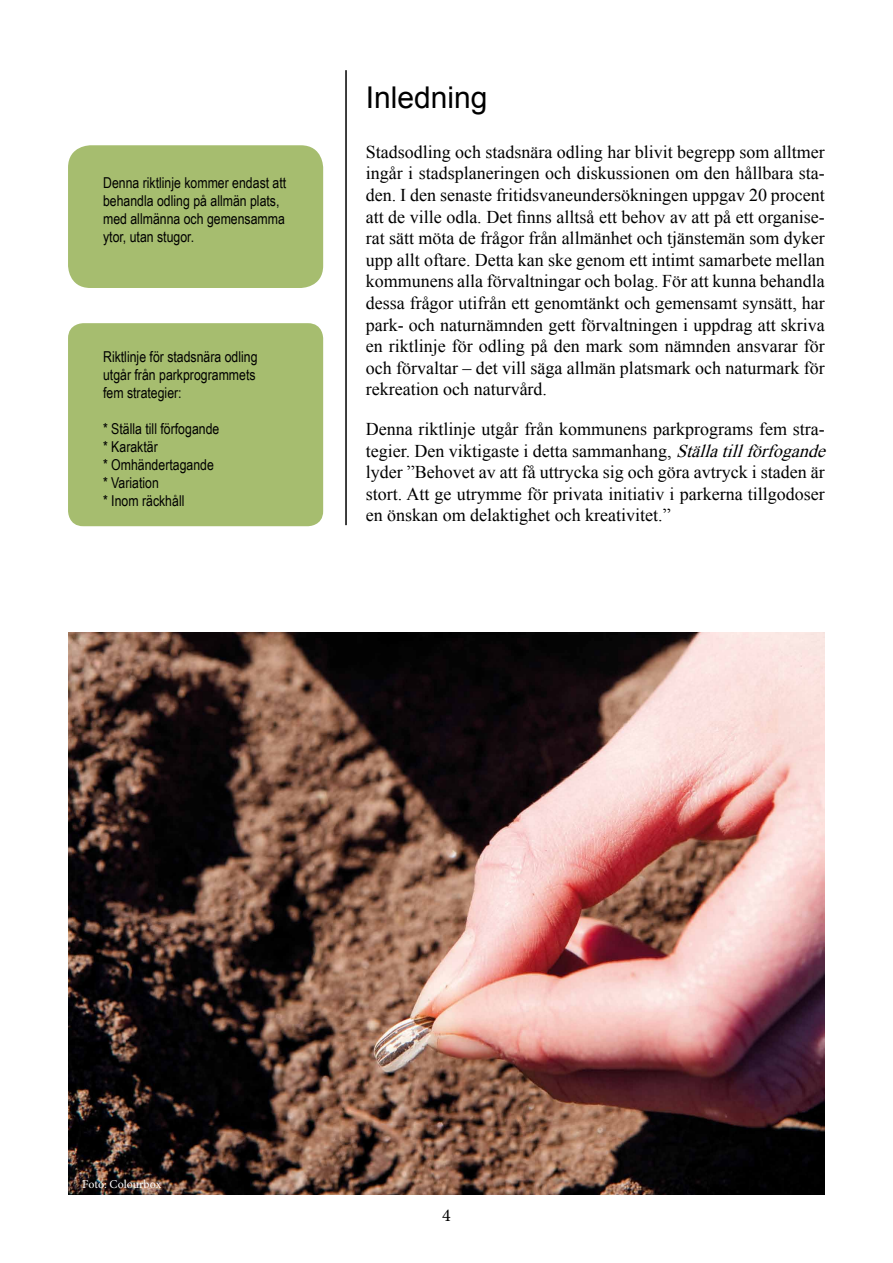
<style>
.page{position:relative;width:893px;height:1263px;background:#fff}
.page>*{position:absolute;margin:0;border:0;box-sizing:border-box;transform-origin:0 0}
.t1{font:30px "Arial";color:#000}
.t2{font:18px/21.6px "Times New Roman";color:#000;text-align:justify}
.t3{font:18px "Minion Pro";color:#000}
.t4{font:15px/18px "Arial Narrow";color:#000}
.t5{font:12px "Minion Pro";letter-spacing:-.005em;color:#fff}
.s1{font-style:italic}
</style>
<div class="page">
<div style="left:68px;top:145px;width:255px;height:143px;background:#a6bd6f;border-radius:22px"></div>
<div style="left:68px;top:323px;width:255px;height:203px;background:#a6bd6f;border-radius:15px"></div>
<hr style="left:345px;top:70px;width:2px;height:455px;background:#000">
<img style="left:68px;top:632px;width:757px;height:563px">
<p class="t4" style="left:103px;top:174px;width:185px">Denna riktlinje kommer endast att behandla odling på allmän plats, med allmänna och gemensamma ytor, utan stugor.</p>
<p class="t4" style="left:103px;top:347px;width:156px">Riktlinje för stadsnära odling utgår från parkprogrammets fem strategier:</p>
<p class="t4" style="left:103px;top:419px;width:118px">* Ställa till förfogande * Karaktär<br>* Omhändertagande * Variation<br>* Inom räckhåll</p>
<h1 class="t1" style="left:366px;top:78px;width:123px">Inledning</h1>
<p class="t2" style="left:366px;top:141px;width:461px">Stadsodling och stadsnära odling har blivit begrepp som alltmer ingår i stadsplaneringen och diskussionen om den hållbara sta&shy;den. I den senaste fritidsvaneundersökningen uppgav 20 procent att de ville odla. Det finns alltså ett behov av att på ett organise&shy;rat sätt möta de frågor från allmänhet och tjänstemän som dyker upp allt oftare. Detta kan ske genom ett intimt samarbete mellan kommunens alla förvaltningar och bolag. För att kunna behandla dessa frågor utifrån ett genomtänkt och gemensamt synsätt, har park- och naturnämnden gett förvaltningen i uppdrag att skriva en riktlinje för odling på den mark som nämnden ansvarar för och förvaltar – det vill säga allmän platsmark och naturmark för rekreation och naturvård.</p>
<p class="t2" style="left:366px;top:418px;width:468px;text-align:left">Denna riktlinje utgår från kommunens parkprograms fem stra&shy;tegier. Den viktigaste i detta sammanhang, <span class="s1">Ställatillförfogande </span>lyder ”Behovet av att få uttrycka sig och göra avtryck i staden är stort. Att ge utrymme för privata initiativ i parkerna tillgodoser en önskan om delaktighet och kreativitet.”</p>
<p class="t5" style="left:82px;top:1176px;width:81px">Foto: Colourbox</p>
<p class="t3" style="left:442px;top:1203px;width:10px">4</p>
</div>
